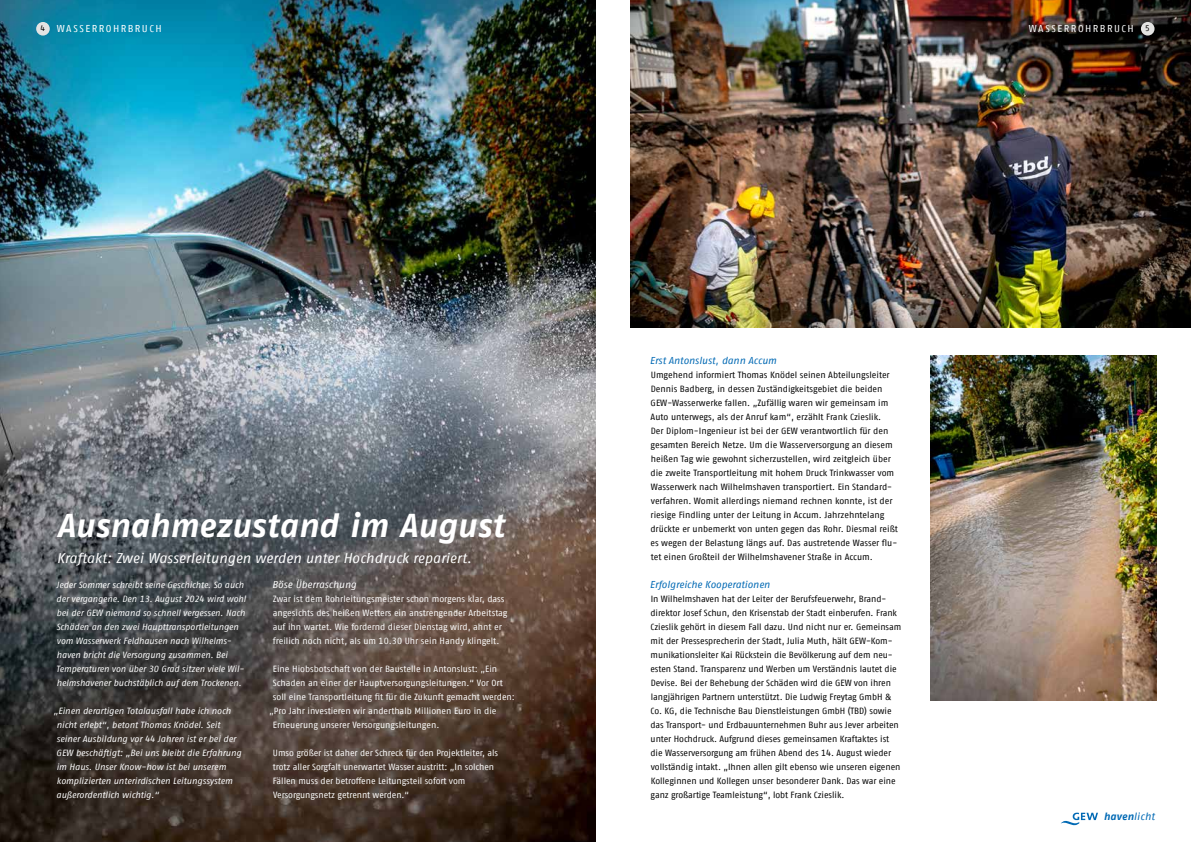
<style>
.page{position:relative;width:1191px;height:842px;background:#fff}
.page>*{position:absolute;margin:0;border:0;box-sizing:border-box;transform-origin:0 0}
.t1{font:italic 700 33px "Fago Offc";letter-spacing:.005em;color:#fff}
.t2{font:italic 14px "Fago Offc";letter-spacing:-.005em;color:#fff}
.t3{font:italic 700 10.3px "Fago Offc";letter-spacing:.02em;color:#0069b4}
.t4{font:italic 10px "Fago Offc";color:#0069b4}
.t5{font:10px "Fago Offc";letter-spacing:.15em;color:#fff}
.t6{font:italic 10px "Fago Offc";letter-spacing:-.005em;color:#fff}
.t7{font:9px/14px "Fago Offc";letter-spacing:-.005em;color:#000}
.t8{font:9px/14px "Fago Offc";letter-spacing:-.005em;color:#fff}
.t9{font:italic 9px/14px "Fago Offc";letter-spacing:-.01em;color:#fff}
.s1{font-size:8px;color:#000}
.s2{font-weight:400}
</style>
<div class="page">
<svg style="left:1061px;top:812px;width:37px;height:13px"></svg>
<img style="left:0;top:0;width:595px;height:842px">
<img style="left:631px;top:0;width:560px;height:327px">
<img style="left:930px;top:356px;width:226px;height:345px">
<div style="left:1141px;top:22px;width:13px;height:14px;background:#e3e3e3;border-radius:50%"></div>
<div style="left:36px;top:22px;width:14px;height:14px;background:#e3e3e3;border-radius:50%"></div>
<p class="t5" style="left:40px;top:23px;width:123px"><span class="s1">4</span> WASSERROHRBRUCH</p>
<p class="t5" style="left:1028px;top:23px;width:122px">WASSERROHRBRUCH <span class="s1">5</span></p>
<h1 class="t1" style="left:57px;top:506px;width:449px">Ausnahmezustand im August</h1>
<h2 class="t2" style="left:57px;top:550px;width:416px">Kraftakt: Zwei Wasserleitungen werden unter Hochdruck repariert.</h2>
<p class="t9" style="left:56px;top:578px;width:191px">Jeder Sommer schreibt seine Geschichte. So auch der vergangene. Den 13. August 2024 wird wohl bei der GEW niemand so schnell vergessen. Nach Schäden an den zwei Haupttransportleitungen vom Wasserwerk Feldhausen nach Wilhelms&shy;haven bricht die Versorgung zusammen. Bei Temperaturen von über 30 Grad sitzen viele Wil&shy;helmshavener buchstäblich auf dem Trockenen.</p>
<p class="t9" style="left:56px;top:704px;width:187px;text-indent:-3px">„Einen derartigen Totalausfall habe ich noch nicht erlebt“, betont Thomas Knödel. Seit seiner Ausbildung vor 44 Jahren ist er bei der GEW beschäftigt: „Bei uns bleibt die Erfahrung im Haus. Unser Know-how ist bei unserem komplizierten unterirdischen Leitungssystem außerordentlich wichtig.“</p>
<p class="t6" style="left:272px;top:579px;width:86px">Böse Überraschung</p>
<p class="t8" style="left:273px;top:592px;width:236px">Zwar ist dem Rohrleitungsmeister schon morgens klar, dass angesichts des heißen Wetters ein anstrengender Arbeitstag auf ihn wartet. Wie fordernd dieser Dienstag wird, ahnt er freilich noch nicht, als um 10.30 Uhr sein Handy klingelt.</p>
<p class="t8" style="left:273px;top:662px;width:226px">Eine Hiobsbotschaft von der Baustelle in Antonslust: „Ein</p>
<p class="t8" style="left:273px;top:676px;width:231px">Schaden an einer der Hauptversorgungsleitungen.“ Vor Ort</p>
<p class="t8" style="left:273px;top:690px;width:244px">soll eine Transportleitung fit für die Zukunft gemacht werden:</p>
<p class="t8" style="left:269px;top:704px;width:229px">„Pro Jahr investieren wir anderthalb Millionen Euro in die</p>
<p class="t8" style="left:273px;top:718px;width:168px">Erneuerung unserer Versorgungsleitungen.</p>
<p class="t8" style="left:273px;top:746px;width:227px">Umso größer ist daher der Schreck für den Projektleiter, als trotz aller Sorgfalt unerwartet Wasser austritt: „In solchen Fällen muss der betroffene Leitungsteil sofort vom Versorgungsnetz getrennt werden.“</p>
<p class="t4" style="left:650px;top:355px;width:128px">Erst Antonslust, dann Accum</p>
<p class="t7" style="left:650px;top:368px;width:249px">Umgehend informiert Thomas Knödel seinen Abteilungsleiter Dennis Badberg, in dessen Zuständigkeitsgebiet die beiden GEW-Wasserwerke fallen. „Zufällig waren wir gemeinsam im Auto unterwegs, als der Anruf kam“, erzählt Frank Czieslik.<br>Der Diplom-Ingenieur ist bei der GEW verantwortlich für den gesamten Bereich Netze. Um die Wasserversorgung an diesem heißen Tag wie gewohnt sicherzustellen, wird zeitgleich über die zweite Transportleitung mit hohem Druck Trinkwasser vom Wasserwerk nach Wilhelmshaven transportiert. Ein Standard&shy;verfahren. Womit allerdings niemand rechnen konnte, ist der riesige Findling unter der Leitung in Accum. Jahrzehntelang drückte er unbemerkt von unten gegen das Rohr. Diesmal reißt es wegen der Belastung längs auf. Das austretende Wasser flu&shy;tet einen Großteil der Wilhelmshavener Straße in Accum.</p>
<p class="t4" style="left:650px;top:579px;width:121px">Erfolgreiche Kooperationen</p>
<p class="t7" style="left:650px;top:592px;width:252px">In Wilhelmshaven hat der Leiter der Berufsfeuerwehr, Brand&shy;direktor Josef Schun, den Krisenstab der Stadt einberufen. Frank Czieslik gehört in diesem Fall dazu. Und nicht nur er. Gemeinsam mit der Pressesprecherin der Stadt, Julia Muth, hält GEW-Kom&shy;munikationsleiter Kai Rückstein die Bevölkerung auf dem neu&shy;esten Stand. Transparenz und Werben um Verständnis lautet die Devise. Bei der Behebung der Schäden wird die GEW von ihren langjährigen Partnern unterstützt. Die Ludwig Freytag GmbH &amp; Co. KG, die Technische Bau Dienstleistungen GmbH (TBD) sowie das Transport- und Erdbauunternehmen Buhr aus Jever arbeiten unter Hochdruck. Aufgrund dieses gemeinsamen Kraftaktes ist die Wasserversorgung am frühen Abend des 14. August wieder vollständig intakt. „Ihnen allen gilt ebenso wie unseren eigenen Kolleginnen und Kollegen unser besonderer Dank. Das war eine ganz großartige Teamleistung“, lobt Frank Czieslik.</p>
<p class="t3" style="left:1103px;top:811px;width:52px">haven<span class="s2">licht</span></p>
</div>
